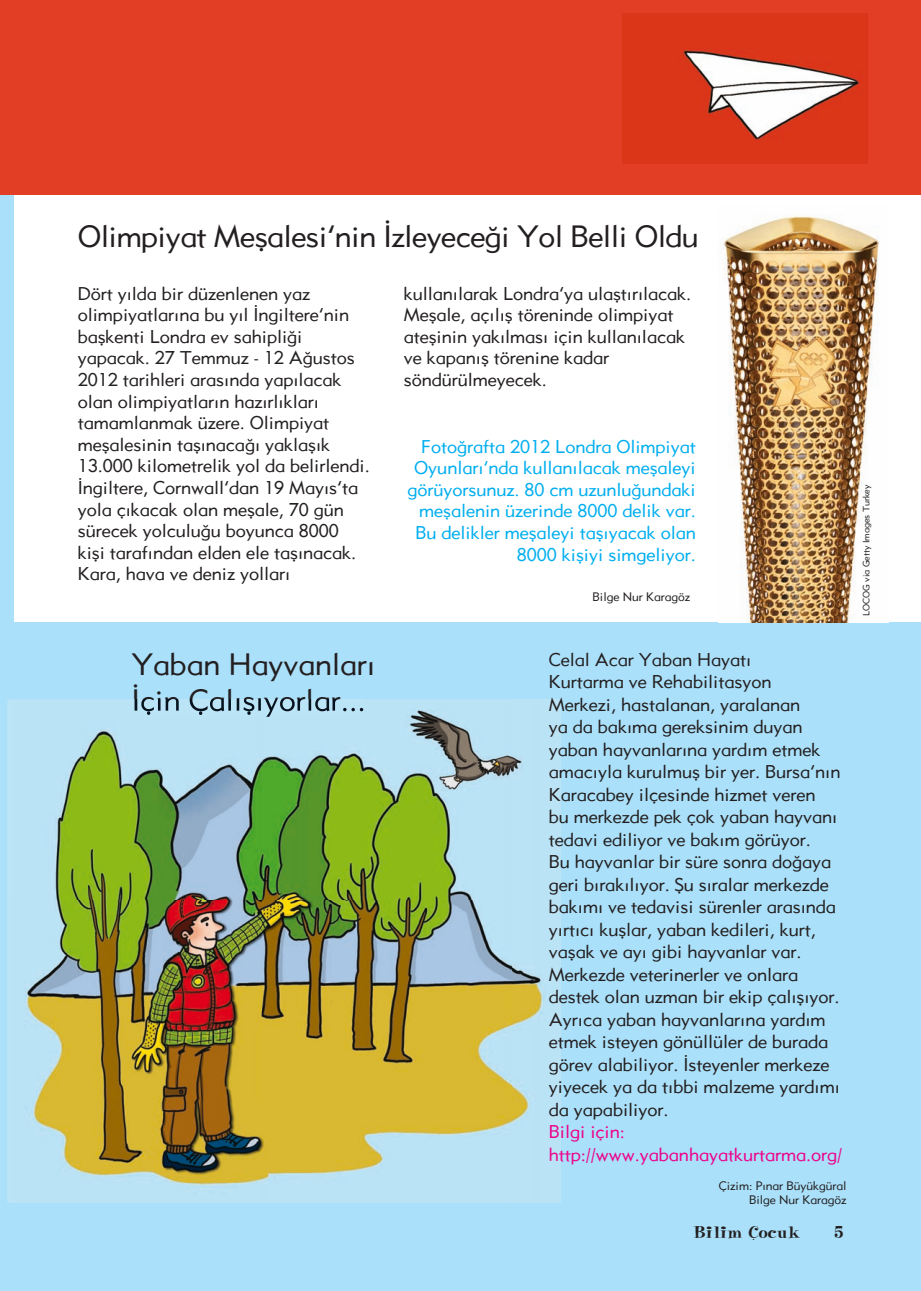
<style>
.page{position:relative;width:921px;height:1291px;background:#fff}
.page>*{position:absolute;margin:0;border:0;box-sizing:border-box;transform-origin:0 0}
.t1{font:500 30px/36px "Gothic";letter-spacing:-.015em;color:#231f20}
.t2{font:500 18px/22.5px "Gothic";color:#231f20}
.t3{font:500 18px/21.6px "Gothic";color:#00aeef;text-align:right}
.t4{font:500 18px/22.5px "Gothic";color:#ed028c}
.t5{font:500 18px "Naturel";color:#231f20}
.t6{font:500 12px/14.4px "Gothic";color:#231f20;text-align:right}
.t7{font:500 9px "Gothic";color:#231f20}
</style>
<div class="page">
<div style="left:0;top:14px;width:14px;height:1277px;background:#aae0f9"></div>
<div style="left:14px;top:622px;width:907px;height:669px;background:#aae0f9"></div>
<img style="left:7px;top:699px;width:554px;height:504px">
<img style="left:134px;top:699px;width:229px;height:18px">
<div style="left:0;top:0;width:921px;height:195px;background:#e23e25"></div>
<img style="left:622px;top:14px;width:246px;height:149px">
<img style="left:723px;top:215px;width:156px;height:407px">
<h1 class="t1" style="left:78px;top:218px;width:622px">Olimpiyat Meşalesi’nin İzleyeceği Yol Belli Oldu</h1>
<p class="t2" style="left:78px;top:282px;width:293px;line-height:21.6px">Dört yılda bir düzenlenen yaz olimpiyatlarına bu yıl İngiltere’nin başkenti Londra ev sahipliği yapacak. 27 Temmuz - 12 Ağustos 2012 tarihleri arasında yapılacak olan olimpiyatların hazırlıkları tamamlanmak üzere. Olimpiyat meşalesinin taşınacağı yaklaşık 13.000 kilometrelik yol da belirlendi.<br>İngiltere, Cornwall’dan 19 Mayıs’ta yola çıkacak olan meşale, 70 gün sürecek yolculuğu boyunca 8000 kişi tarafından elden ele taşınacak.<br>Kara, hava ve deniz yolları</p>
<p class="t2" style="left:404px;top:282px;width:289px;line-height:21.6px">kullanılarak Londra’ya ulaştırılacak.<br>Meşale, açılış töreninde olimpiyat ateşinin yakılması için kullanılacak ve kapanış törenine kadar söndürülmeyecek.</p>
<p class="t3" style="left:407px;top:435px;width:290px">Fotoğrafta 2012 Londra Olimpiyat Oyunları’nda kullanılacak meşaleyi görüyorsunuz. 80 cm uzunluğundaki meşalenin üzerinde 8000 delik var.<br>Bu delikler meşaleyi taşıyacak olan 8000 kişiyi simgeliyor.</p>
<h1 class="t1" style="left:132px;top:645px;width:245px">Yaban Hayvanları<br>İçin Çalışıyorlar...</h1>
<p class="t6" style="left:593px;top:589px;width:99px">Bilge Nur Karagöz</p>
<p class="t2" style="left:549px;top:648px;width:293px">Celal Acar Yaban Hayatı<br>Kurtarma ve Rehabilitasyon Merkezi, hastalanan, yaralanan<br>ya da bakıma gereksinim duyan yaban hayvanlarına yardım etmek amacıyla kurulmuş bir yer. Bursa’nın Karacabey ilçesinde hizmet veren<br>bu merkezde pek çok yaban hayvanı tedavi ediliyor ve bakım görüyor.<br>Bu hayvanlar bir süre sonra doğaya geri bırakılıyor. Şu sıralar merkezde bakımı ve tedavisi sürenler arasında yırtıcı kuşlar, yaban kedileri, kurt, vaşak ve ayı gibi hayvanlar var.<br>Merkezde veterinerler ve onlara destek olan uzman bir ekip çalışıyor.<br>Ayrıca yaban hayvanlarına yardım etmek isteyen gönüllüler de burada görev alabiliyor. İsteyenler merkeze yiyecek ya da tıbbi malzeme yardımı da yapabiliyor.</p>
<p class="t4" style="left:549px;top:1120px;width:295px">Bilgi için: http://www.yabanhayatkurtarma.org/</p>
<p class="t6" style="left:719px;top:1178px;width:129px">Çizim: Pınar Büyükgüral<br>Bilge Nur Karagöz</p>
<p class="t5" style="left:693px;top:1223px;width:109px">Bilim Çocuk</p>
<p class="t5" style="left:834px;top:1223px;width:10px">5</p>
<p class="t7" style="left:860px;top:616px;width:133px;rotate:-90deg">LOCOG via Getty Images Turkey</p>
</div>
